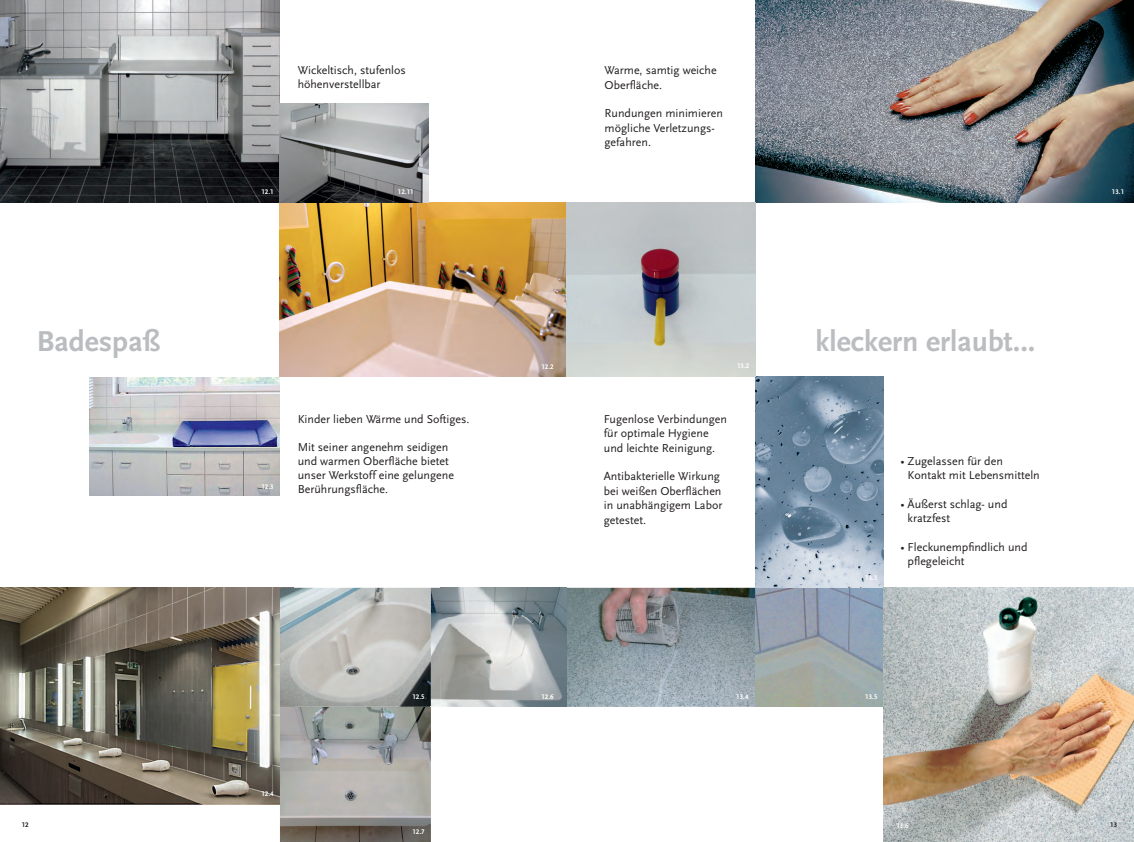
<style>
.page{position:relative;width:1134px;height:842px;background:#fff}
.page>*{position:absolute;margin:0;border:0;box-sizing:border-box;transform-origin:0 0}
.t1{font:700 30px "Scala Sans";color:#bcbdc0}
.t2{font:700 30px "Scala Sans";color:#b9bdc0}
.t3{font:12px/14.4px "Scala Sans";color:#231f20}
.t4{font:700 7px "Scala Sans Figures";color:#fff}
.t5{font:700 7px "Scala Sans Figures";color:#231f20}
</style>
<div class="page">
<img style="left:0;top:588px;width:280px;height:216px">
<img style="left:0;top:0;width:280px;height:202px">
<img style="left:280px;top:202px;width:475px;height:175px">
<img style="left:89px;top:377px;width:191px;height:119px">
<img style="left:280px;top:588px;width:151px;height:254px">
<img style="left:566px;top:588px;width:317px;height:119px">
<img style="left:755px;top:377px;width:128px;height:211px">
<img style="left:755px;top:0;width:379px;height:202px">
<img style="left:883px;top:588px;width:251px;height:254px">
<img style="left:441px;top:588px;width:125px;height:89px">
<img style="left:441px;top:677px;width:125px;height:30px">
<img style="left:431px;top:588px;width:10px;height:119px">
<img style="left:280px;top:104px;width:148px;height:98px">
<h1 class="t2" style="left:37px;top:325px;width:125px">Badespaß</h1>
<p class="t4" style="left:261px;top:189px;width:14px">12.1</p>
<p class="t3" style="left:298px;top:63px;width:110px;line-height:14px">Wickeltisch, stufenlos höhenverstellbar</p>
<p class="t3" style="left:604px;top:63px;width:114px">Warme, samtig weiche<br>Oberfläche.</p>
<p class="t3" style="left:604px;top:106px;width:120px">Rundungen minimieren mögliche Verletzungs&shy;gefahren.</p>
<p class="t4" style="left:398px;top:189px;width:17px">12.11</p>
<p class="t4" style="left:261px;top:484px;width:14px">12.3</p>
<p class="t3" style="left:298px;top:412px;width:173px">Kinder lieben Wärme und Softiges.</p>
<p class="t3" style="left:298px;top:440px;width:158px;line-height:14px">Mit seiner angenehm seidigen und warmen Oberfläche bietet unser Werkstoff eine gelungene<br>Berührungsfläche.</p>
<p class="t4" style="left:541px;top:364px;width:14px">12.2</p>
<p class="t4" style="left:261px;top:791px;width:14px">12.4</p>
<p class="t4" style="left:412px;top:694px;width:14px">12.5</p>
<p class="t4" style="left:541px;top:694px;width:14px">12.6</p>
<p class="t4" style="left:737px;top:363px;width:14px">13.2</p>
<p class="t3" style="left:604px;top:412px;width:125px">Fugenlose Verbindungen für optimale Hygiene und leichte Reinigung.</p>
<p class="t3" style="left:604px;top:470px;width:120px">Antibakterielle Wirkung bei weißen Oberflächen in unabhängigem Labor getestet.</p>
<h1 class="t1" style="left:815px;top:325px;width:221px">kleckern erlaubt...</h1>
<p class="t4" style="left:865px;top:574px;width:14px">13.3</p>
<p class="t3" style="left:907px;top:454px;width:134px;text-indent:-7px">• Zugelassen für den<br>Kontakt mit Lebensmitteln</p>
<p class="t3" style="left:907px;top:497px;width:101px;text-indent:-7px">• Äußerst schlag- und kratzfest</p>
<p class="t3" style="left:907px;top:540px;width:121px;text-indent:-7px">• Fleckunempfindlich und pflegeleicht</p>
<p class="t4" style="left:736px;top:694px;width:14px">13.4</p>
<p class="t4" style="left:865px;top:694px;width:14px">13.5</p>
<p class="t4" style="left:1112px;top:189px;width:14px">13.1</p>
<p class="t5" style="left:22px;top:822px;width:8px">12</p>
<p class="t5" style="left:1110px;top:822px;width:8px">13</p>
<p class="t4" style="left:896px;top:823px;width:14px">13.6</p>
<p class="t4" style="left:412px;top:829px;width:14px">12.7</p>
</div>
